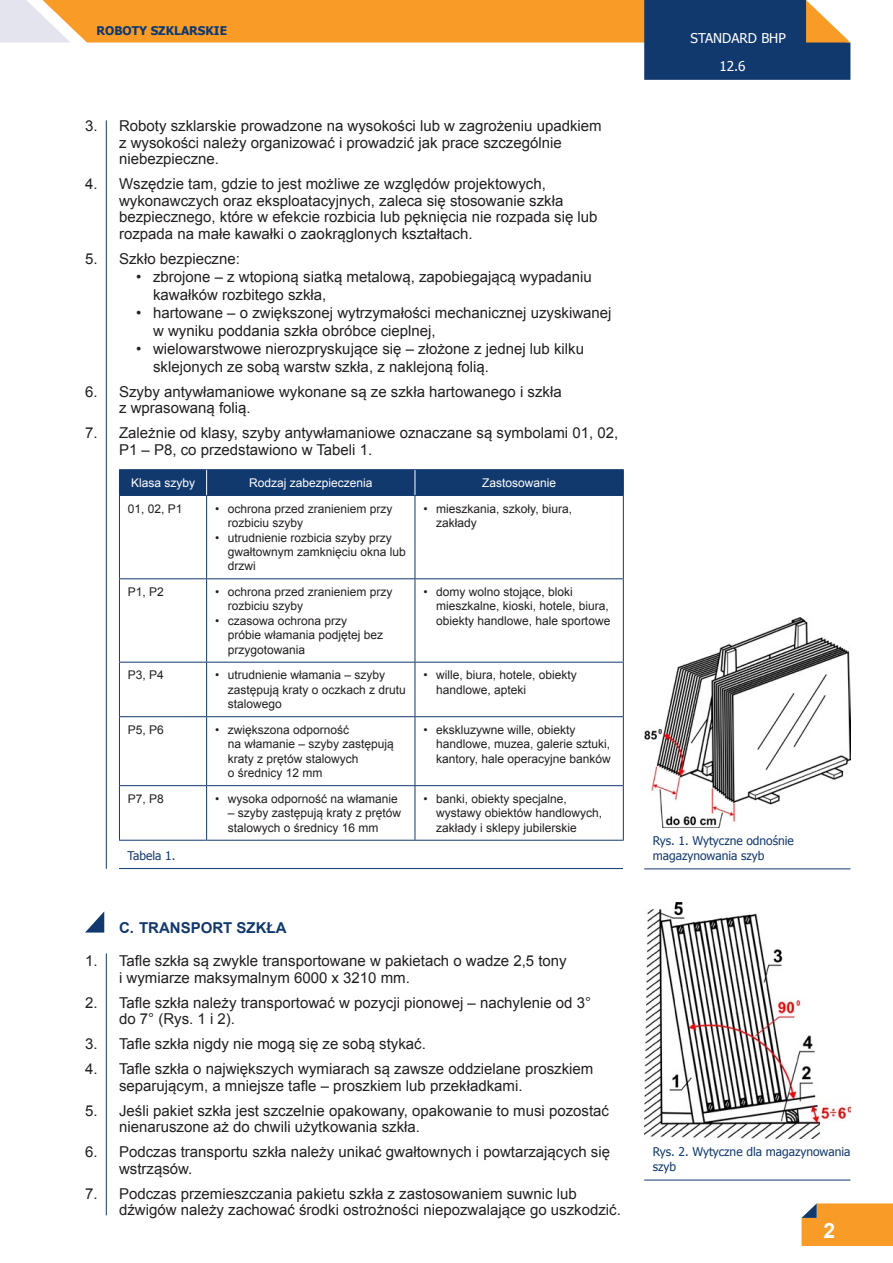
<style>
.page{position:relative;width:893px;height:1263px;background:#fff}
.page>*{position:absolute;margin:0;border:0;box-sizing:border-box;transform-origin:0 0}
.tekst{font:700 21px "Arial";color:#fff}
.Tekst_numerowany{font:15px/16.5px "Arial";color:#231f20}
.Tekst_kropki{font:15px/18px "Arial";color:#231f20}
.Tytulik{font:700 15px "Arial";color:#11396e}
.t1{font:13.5px "Tahoma";color:#fff}
.tabela_kropki{font:12px/14.4px "Arial";color:#231f20}
.podpis_zdjęcia{font:12px/15px "Tahoma";color:#11396e}
.tabela{font:12px "Arial";color:#fff}
.tabela-2{font:12px "Arial";color:#231f20}
.t2{font:700 12px "Tahoma";color:#11396e}
</style>
<div class="page">
<svg style="left:801px;top:1203px;width:92px;height:43px;background:#f19d32"></svg>
<svg style="left:0;top:0;width:850px;height:80px"></svg>
<hr style="left:119px;top:469px;width:88px;height:1px;background:#11396e">
<hr style="left:207px;top:469px;width:208px;height:1px;background:#11396e">
<hr style="left:415px;top:469px;width:209px;height:1px;background:#11396e">
<hr style="left:119px;top:495px;width:88px;height:1px;background:#11396e">
<hr style="left:119px;top:496px;width:1px;height:82px;background:#11396e">
<hr style="left:207px;top:495px;width:208px;height:1px;background:#11396e">
<hr style="left:206px;top:496px;width:1px;height:82px;background:#11396e">
<hr style="left:415px;top:495px;width:209px;height:1px;background:#11396e">
<hr style="left:415px;top:496px;width:1px;height:82px;background:#11396e">
<hr style="left:623px;top:496px;width:1px;height:82px;background:#11396e">
<hr style="left:119px;top:578px;width:88px;height:1px;background:#11396e">
<hr style="left:119px;top:579px;width:1px;height:83px;background:#11396e">
<hr style="left:207px;top:578px;width:208px;height:1px;background:#11396e">
<hr style="left:206px;top:579px;width:1px;height:83px;background:#11396e">
<hr style="left:415px;top:578px;width:209px;height:1px;background:#11396e">
<hr style="left:415px;top:579px;width:1px;height:83px;background:#11396e">
<hr style="left:623px;top:579px;width:1px;height:83px;background:#11396e">
<hr style="left:119px;top:662px;width:88px;height:1px;background:#11396e">
<hr style="left:119px;top:662px;width:1px;height:54px;background:#11396e">
<hr style="left:207px;top:662px;width:208px;height:1px;background:#11396e">
<hr style="left:206px;top:662px;width:1px;height:54px;background:#11396e">
<hr style="left:415px;top:662px;width:209px;height:1px;background:#11396e">
<hr style="left:415px;top:662px;width:1px;height:54px;background:#11396e">
<hr style="left:623px;top:662px;width:1px;height:54px;background:#11396e">
<hr style="left:119px;top:716px;width:88px;height:1px;background:#11396e">
<hr style="left:119px;top:717px;width:1px;height:68px;background:#11396e">
<hr style="left:207px;top:716px;width:208px;height:1px;background:#11396e">
<hr style="left:206px;top:717px;width:1px;height:68px;background:#11396e">
<hr style="left:415px;top:716px;width:209px;height:1px;background:#11396e">
<hr style="left:415px;top:717px;width:1px;height:68px;background:#11396e">
<hr style="left:623px;top:717px;width:1px;height:68px;background:#11396e">
<hr style="left:119px;top:785px;width:88px;height:1px;background:#11396e">
<hr style="left:119px;top:786px;width:1px;height:54px;background:#11396e">
<hr style="left:207px;top:785px;width:208px;height:1px;background:#11396e">
<hr style="left:206px;top:786px;width:1px;height:54px;background:#11396e">
<hr style="left:415px;top:785px;width:209px;height:1px;background:#11396e">
<hr style="left:415px;top:786px;width:1px;height:54px;background:#11396e">
<hr style="left:623px;top:786px;width:1px;height:54px;background:#11396e">
<hr style="left:119px;top:840px;width:88px;height:1px;background:#11396e">
<hr style="left:207px;top:840px;width:208px;height:1px;background:#11396e">
<hr style="left:415px;top:840px;width:209px;height:1px;background:#11396e">
<div style="left:119px;top:470px;width:505px;height:25px;background:#11396e"></div>
<hr style="left:106px;top:120px;width:1px;height:749px;background:#11396e">
<hr style="left:119px;top:868px;width:504px;height:1px;background:#11396e">
<hr style="left:106px;top:953px;width:1px;height:262px;background:#11396e">
<svg style="left:85px;top:911px;width:19px;height:21px"></svg>
<img style="left:644px;top:618px;width:206px;height:209px">
<hr style="left:644px;top:868px;width:206px;height:1px;background:#11396e">
<hr style="left:644px;top:1180px;width:206px;height:1px;background:#11396e">
<img style="left:644px;top:902px;width:206px;height:236px">
<p class="t2" style="left:96px;top:23px;width:132px">ROBOTY SZKLARSKIE</p>
<p class="Tekst_numerowany" style="left:119px;top:118px;width:484px;text-indent:-34px">3. Roboty szklarskie prowadzone na wysokości lub w zagrożeniu upadkiem z wysokości należy organizować i prowadzić jak prace szczególnie niebezpieczne.</p>
<p class="Tekst_numerowany" style="left:119px;top:176px;width:480px;text-indent:-34px">4. Wszędzie tam, gdzie to jest możliwe ze względów projektowych, wykonawczych oraz eksploatacyjnych, zaleca się stosowanie szkła bezpiecznego, które w efekcie rozbicia lub pęknięcia nie rozpada się lub rozpada na małe kawałki o zaokrąglonych kształtach.</p>
<p class="Tekst_numerowany" style="left:85px;top:250px;width:156px">5. Szkło bezpieczne:</p>
<p class="Tekst_kropki" style="left:153px;top:268px;width:440px;text-indent:-17px">• zbrojone – z wtopioną siatką metalową, zapobiegającą wypadaniu kawałków rozbitego szkła,</p>
<p class="Tekst_kropki" style="left:153px;top:304px;width:460px;text-indent:-17px">• hartowane – o zwiększonej wytrzymałości mechanicznej uzyskiwanej w wyniku poddania szkła obróbce cieplnej,</p>
<p class="Tekst_kropki" style="left:153px;top:340px;width:433px;text-indent:-17px">• wielowarstwowe nierozpryskujące się – złożone z jednej lub kilku sklejonych ze sobą warstw szkła, z naklejoną folią.</p>
<p class="Tekst_numerowany" style="left:119px;top:383px;width:444px;text-indent:-34px">6. Szyby antywłamaniowe wykonane są ze szkła hartowanego i szkła z wprasowaną folią.</p>
<p class="Tekst_numerowany" style="left:119px;top:425px;width:501px;text-indent:-34px">7. Zależnie od klasy, szyby antywłamaniowe oznaczane są symbolami 01, 02,<br>P1 – P8, co przedstawiono w Tabeli 1.</p>
<p class="tabela" style="left:131px;top:475px;width:66px">Klasa szyby</p>
<p class="tabela" style="left:249px;top:475px;width:125px">Rodzaj zabezpieczenia</p>
<p class="tabela" style="left:482px;top:475px;width:76px">Zastosowanie</p>
<p class="tabela-2" style="left:128px;top:501px;width:56px">01, 02, P1</p>
<p class="tabela_kropki" style="left:228px;top:501px;width:166px;text-indent:-13px">• ochrona przed zranieniem przy rozbiciu szyby</p>
<p class="tabela_kropki" style="left:228px;top:530px;width:180px;text-indent:-13px">• utrudnienie rozbicia szyby przy gwałtownym zamknięciu okna lub drzwi</p>
<p class="tabela_kropki" style="left:436px;top:501px;width:137px;text-indent:-13px">• mieszkania, szkoły, biura, zakłady</p>
<p class="tabela-2" style="left:128px;top:584px;width:38px">P1, P2</p>
<p class="tabela_kropki" style="left:228px;top:585px;width:166px;text-indent:-13px">• ochrona przed zranieniem przy rozbiciu szyby</p>
<p class="tabela_kropki" style="left:228px;top:613px;width:157px;text-indent:-13px">• czasowa ochrona przy próbie włamania podjętej bez przygotowania</p>
<p class="tabela_kropki" style="left:436px;top:585px;width:176px;text-indent:-13px">• domy wolno stojące, bloki mieszkalne, kioski, hotele, biura, obiekty handlowe, hale sportowe</p>
<p class="tabela-2" style="left:128px;top:667px;width:38px">P3, P4</p>
<p class="tabela_kropki" style="left:228px;top:668px;width:180px;text-indent:-13px">• utrudnienie włamania – szyby zastępują kraty o oczkach z drutu stalowego</p>
<p class="tabela_kropki" style="left:436px;top:668px;width:142px;text-indent:-13px">• wille, biura, hotele, obiekty handlowe, apteki</p>
<p class="tabela-2" style="left:128px;top:722px;width:38px">P5, P6</p>
<p class="tabela_kropki" style="left:228px;top:723px;width:168px;text-indent:-13px">• zwiększona odporność<br>na włamanie – szyby zastępują kraty z prętów stalowych<br>o średnicy 12 mm</p>
<p class="tabela_kropki" style="left:436px;top:723px;width:176px;text-indent:-13px">• ekskluzywne wille, obiekty handlowe, muzea, galerie sztuki, kantory, hale operacyjne banków</p>
<p class="tabela-2" style="left:128px;top:791px;width:38px">P7, P8</p>
<p class="tabela_kropki" style="left:215px;top:792px;width:184px">• wysoka odporność na włamanie</p>
<p class="tabela_kropki" style="left:228px;top:806px;width:175px">– szyby zastępują kraty z prętów stalowych o średnicy 16 mm</p>
<p class="tabela_kropki" style="left:436px;top:792px;width:168px;text-indent:-13px">• banki, obiekty specjalne, wystawy obiektów handlowych, zakłady i sklepy jubilerskie</p>
<p class="podpis_zdjęcia" style="left:128px;top:847px;width:49px">Tabela 1.</p>
<p class="Tytulik" style="left:119px;top:917px;width:169px">C. TRANSPORT SZKŁA</p>
<p class="Tekst_numerowany" style="left:119px;top:953px;width:449px;text-indent:-34px">1. Tafle szkła są zwykle transportowane w pakietach o wadze 2,5 tony i wymiarze maksymalnym 6000 x 3210 mm.</p>
<p class="Tekst_numerowany" style="left:119px;top:994px;width:474px;text-indent:-34px">2. Tafle szkła należy transportować w pozycji pionowej – nachylenie od 3° do 7° (Rys. 1 i 2).</p>
<p class="Tekst_numerowany" style="left:85px;top:1036px;width:342px">3. Tafle szkła nigdy nie mogą się ze sobą stykać.</p>
<p class="Tekst_numerowany" style="left:119px;top:1061px;width:476px;text-indent:-34px">4. Tafle szkła o największych wymiarach są zawsze oddzielane proszkiem separującym, a mniejsze tafle – proszkiem lub przekładkami.</p>
<p class="Tekst_numerowany" style="left:119px;top:1102px;width:491px;text-indent:-34px">5. Jeśli pakiet szkła jest szczelnie opakowany, opakowanie to musi pozostać nienaruszone aż do chwili użytkowania szkła.</p>
<p class="Tekst_numerowany" style="left:119px;top:1144px;width:493px;text-indent:-34px">6. Podczas transportu szkła należy unikać gwałtownych i powtarzających się wstrząsów.</p>
<p class="Tekst_numerowany" style="left:119px;top:1185px;width:503px;text-indent:-34px">7. Podczas przemieszczania pakietu szkła z zastosowaniem suwnic lub dźwigów należy zachować środki ostrożności niepozwalające go uszkodzić.</p>
<p class="t1" style="left:691px;top:29px;width:97px">STANDARD BHP</p>
<p class="t1" style="left:719px;top:57px;width:28px">12.6</p>
<p class="podpis_zdjęcia" style="left:653px;top:832px;width:143px">Rys. 1. Wytyczne odnośnie magazynowania szyb</p>
<p class="podpis_zdjęcia" style="left:653px;top:1144px;width:199px">Rys. 2. Wytyczne dla magazynowania szyb</p>
<p class="tekst" style="left:823px;top:1217px;width:13px">2</p>
</div>
